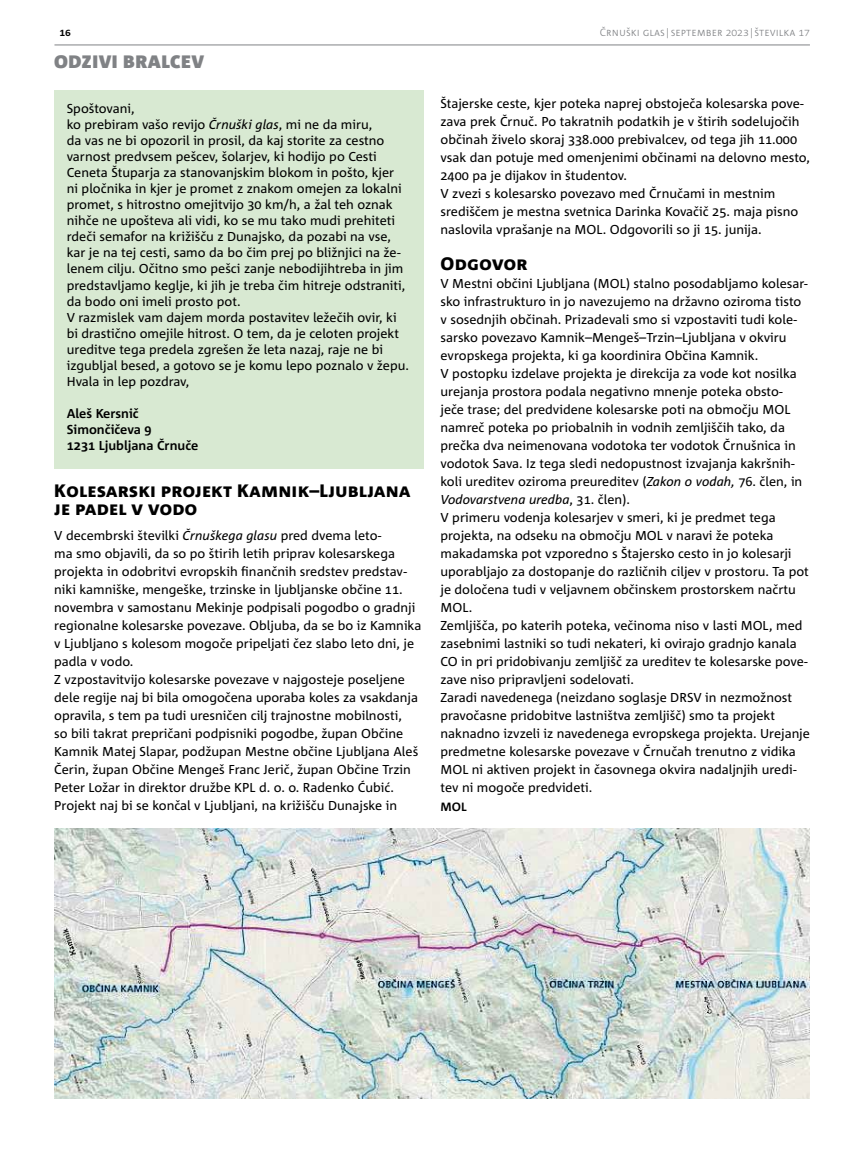
<style>
.page{position:relative;width:864px;height:1153px;background:#fff}
.page>*{position:absolute;margin:0;border:0;box-sizing:border-box;transform-origin:0 0}
.t1{font:800 18px/18px "Corpid C1 s";color:#000}
.t2{font:900 18px "Corpid C1 s";color:#808285}
.t3{font:12.9px/18px "Corpid C1 s";color:#000}
.t4{font:700 12.9px/16px "Corpid C1 s";color:#000}
.t5{font:700 12px "Corpid C1 s";color:#000}
.t6{font:300 10.5px "Corpid C1 s";color:#808285}
.t7{font:700 10.5px "Corpid C1 s";color:#000}
.s1{font-style:italic}
</style>
<div class="page">
<hr style="left:54px;top:45px;width:755px;height:1px;background:#808285">
<div style="left:54px;top:90px;width:369px;height:378px;background:#d8e9d2"></div>
<img style="left:54px;top:828px;width:755px;height:270px">
<p class="t7" style="left:59px;top:26px;width:13px">16</p>
<p class="t6" style="left:599px;top:26px;width:212px">ČRNUŠKI GLAS|SEPTEMBER 2023|ŠTEVILKA 17</p>
<h1 class="t2" style="left:54px;top:50px;width:152px">ODZIVI BRALCEV</h1>
<p class="t3" style="left:67px;top:100px;width:343px;line-height:16px">Spoštovani,<br>ko prebiram vašo revijo <span class="s1">Črnuški glas</span>, mi ne da miru,<br>da vas ne bi opozoril in prosil, da kaj storite za cestno varnost predvsem pešcev, šolarjev, ki hodijo po Cesti Ceneta Štuparja za stanovanjskim blokom in pošto, kjer<br>ni pločnika in kjer je promet z znakom omejen za lokalni promet, s hitrostno omejitvijo 30 km/h, a žal teh oznak nihče ne upošteva ali vidi, ko se mu tako mudi prehiteti rdeči semafor na križišču z Dunajsko, da pozabi na vse, kar je na tej cesti, samo da bo čim prej po bližnjici na že&shy;lenem cilju. Očitno smo pešci zanje nebodijihtreba in jim predstavljamo keglje, ki jih je treba čim hitreje odstraniti, da bodo oni imeli prosto pot.<br>V razmislek vam dajem morda postavitev ležečih ovir, ki bi drastično omejile hitrost. O tem, da je celoten projekt ureditve tega predela zgrešen že leta nazaj, raje ne bi izgubljal besed, a gotovo se je komu lepo poznalo v žepu.<br>Hvala in lep pozdrav,</p>
<p class="t4" style="left:67px;top:405px;width:133px">Aleš Kersnič<br>Simončičeva 9<br>1231 Ljubljana Črnuče</p>
<h1 class="t1" style="left:54px;top:481px;width:358px">Kolesarski projekt Kamnik–Ljubljana je padel v vodo</h1>
<p class="t3" style="left:54px;top:526px;width:368px">V decembrski številki <span class="s1">Črnuškega glasu</span> pred dvema leto-<br>ma smo objavili, da so po štirih letih priprav kolesarskega projekta in odobritvi evropskih finančnih sredstev predstav&shy;niki kamniške, mengeške, trzinske in ljubljanske občine 11. novembra v samostanu Mekinje podpisali pogodbo o gradnji regionalne kolesarske povezave. Obljuba, da se bo iz Kamnika v Ljubljano s kolesom mogoče pripeljati čez slabo leto dni, je padla v vodo.<br>Z vzpostavitvijo kolesarske povezave v najgosteje poseljene dele regije naj bi bila omogočena uporaba koles za vsakdanja opravila, s tem pa tudi uresničen cilj trajnostne mobilnosti,<br>so bili takrat prepričani podpisniki pogodbe, župan Občine Kamnik Matej Slapar, podžupan Mestne občine Ljubljana Aleš Čerin, župan Občine Mengeš Franc Jerič, župan Občine Trzin Peter Ložar in direktor družbe KPL d. o. o. Radenko Ćubić.<br>Projekt naj bi se končal v Ljubljani, na križišču Dunajske in</p>
<p class="t3" style="left:440px;top:94px;width:371px">Štajerske ceste, kjer poteka naprej obstoječa kolesarska pove&shy;zava prek Črnuč. Po takratnih podatkih je v štirih sodelujočih občinah živelo skoraj 338.000 prebivalcev, od tega jih 11.000 vsak dan potuje med omenjenimi občinami na delovno mesto, 2400 pa je dijakov in študentov.<br>V zvezi s kolesarsko povezavo med Črnučami in mestnim središčem je mestna svetnica Darinka Kovačič 25. maja pisno naslovila vprašanje na MOL. Odgovorili so ji 15. junija.</p>
<h1 class="t1" style="left:440px;top:254px;width:89px">Odgovor</h1>
<p class="t3" style="left:440px;top:274px;width:371px">V Mestni občini Ljubljana (MOL) stalno posodabljamo kolesar&shy;sko infrastrukturo in jo navezujemo na državno oziroma tisto v sosednjih občinah. Prizadevali smo si vzpostaviti tudi kole&shy;sarsko povezavo Kamnik–Mengeš–Trzin–Ljubljana v okviru evropskega projekta, ki ga koordinira Občina Kamnik.<br>V postopku izdelave projekta je direkcija za vode kot nosilka urejanja prostora podala negativno mnenje poteka obsto-<br>ječe trase; del predvidene kolesarske poti na območju MOL namreč poteka po priobalnih in vodnih zemljiščih tako, da prečka dva neimenovana vodotoka ter vodotok Črnušnica in vodotok Sava. Iz tega sledi nedopustnost izvajanja kakršnih&shy;koli ureditev oziroma preureditev (<span class="s1">Zakon o vodah,</span> 76. člen, in <span class="s1">Vodovarstvena uredba</span>, 31. člen).<br>V primeru vodenja kolesarjev v smeri, ki je predmet tega projekta, na odseku na območju MOL v naravi že poteka makadamska pot vzporedno s Štajersko cesto in jo kolesarji uporabljajo za dostopanje do različnih ciljev v prostoru. Ta pot je določena tudi v veljavnem občinskem prostorskem načrtu MOL.<br>Zemljišča, po katerih poteka, večinoma niso v lasti MOL, med zasebnimi lastniki so tudi nekateri, ki ovirajo gradnjo kanala CO in pri pridobivanju zemljišč za ureditev te kolesarske pove&shy;zave niso pripravljeni sodelovati.<br>Zaradi navedenega (neizdano soglasje DRSV in nezmožnost pravočasne pridobitve lastništva zemljišč) smo ta projekt naknadno izvzeli iz navedenega evropskega projekta. Urejanje predmetne kolesarske povezave v Črnučah trenutno z vidika MOL ni aktiven projekt in časovnega okvira nadaljnjih uredi&shy;tev ni mogoče predvideti.</p>
<p class="t5" style="left:440px;top:798px;width:28px">MOL</p>
</div>
